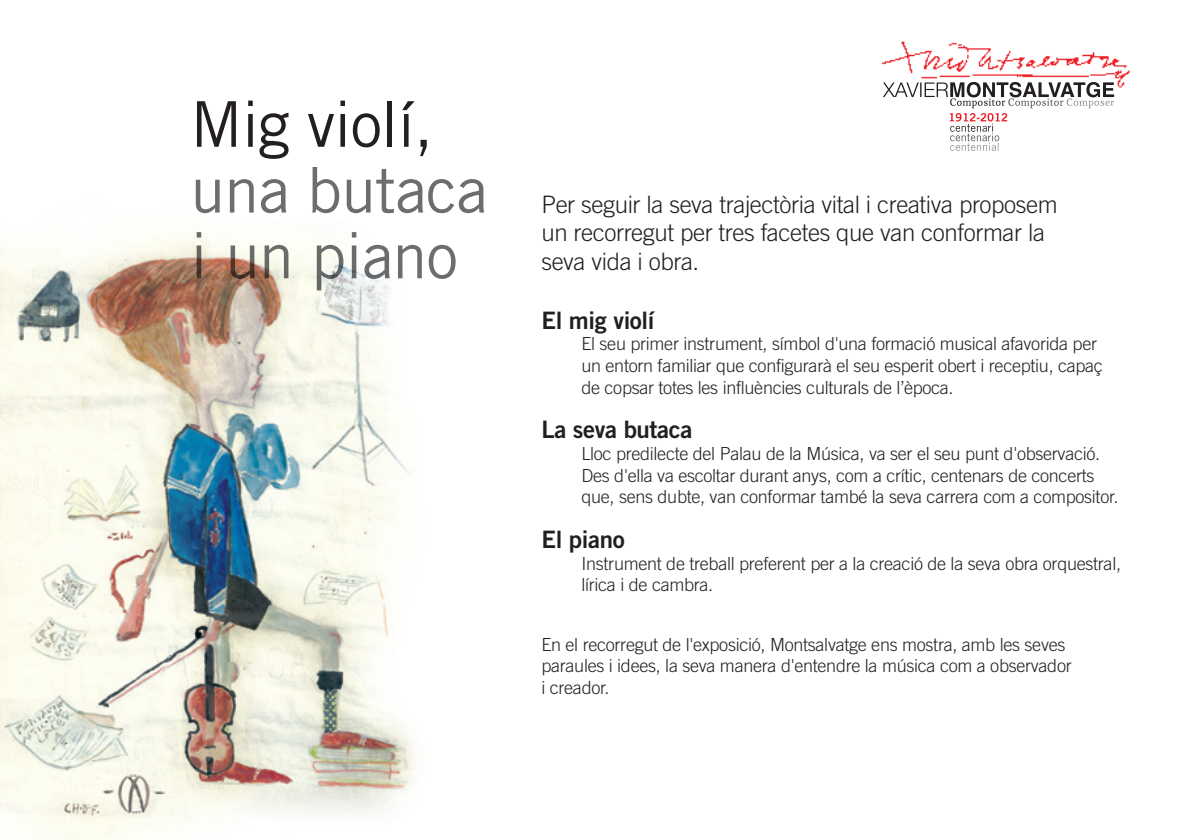
<style>
.page{position:relative;width:1191px;height:840px;background:#fff}
.page>*{position:absolute;margin:0;border:0;box-sizing:border-box;transform-origin:0 0}
.t1{font:63px/65.6px "Trade Gothic LT";letter-spacing:-.015em;color:#6c6d70}
.t2{font:63px "Trade Gothic LT";letter-spacing:-.015em;color:#231f20}
.t3{font:300 24px/28.8px "Trade Gothic LT";letter-spacing:-.015em;color:#231f20}
.t4{font:24px "Trade Gothic LT Bold Two";letter-spacing:-.015em;color:#231f20}
.t5{font:300 18px/21.6px "Trade Gothic LT";letter-spacing:-.015em;color:#231f20}
</style>
<div class="page">
<img style="left:0;top:231px;width:416px;height:608px">
<img style="left:882px;top:41px;width:248px;height:47px">
<svg style="left:882px;top:82px;width:232px;height:69px"></svg>
<h1 class="t2" style="left:190px;top:86px;width:245px">Mig violí,</h1>
<h1 class="t1" style="left:190px;top:156px;width:299px">una butaca i un piano</h1>
<h2 class="t3" style="left:541px;top:189px;width:518px">Per seguir la seva trajectòria vital i creativa proposem un recorregut per tres facetes que van conformar la seva vida i obra.</h2>
<h2 class="t4" style="left:541px;top:305px;width:115px">El mig violí</h2>
<p class="t5" style="left:581px;top:332px;width:523px">El seu primer instrument, símbol d'una formació musical afavorida per un entorn familiar que configurarà el seu esperit obert i receptiu, capaç de copsar totes les influències culturals de l’època.</p>
<h2 class="t4" style="left:541px;top:414px;width:152px">La seva butaca</h2>
<p class="t5" style="left:581px;top:442px;width:538px">Lloc predilecte del Palau de la Música, va ser el seu punt d'observació.<br>Des d'ella va escoltar durant anys, com a crític, centenars de concerts que, sens dubte, van conformar també la seva carrera com a compositor.</p>
<h2 class="t4" style="left:541px;top:524px;width:85px">El piano</h2>
<p class="t5" style="left:581px;top:552px;width:541px">Instrument de treball preferent per a la creació de la seva obra orquestral, lírica i de cambra.</p>
<p class="t5" style="left:541px;top:632px;width:532px">En el recorregut de l'exposició, Montsalvatge ens mostra, amb les seves paraules i idees, la seva manera d'entendre la música com a observador i creador.</p>
</div>
